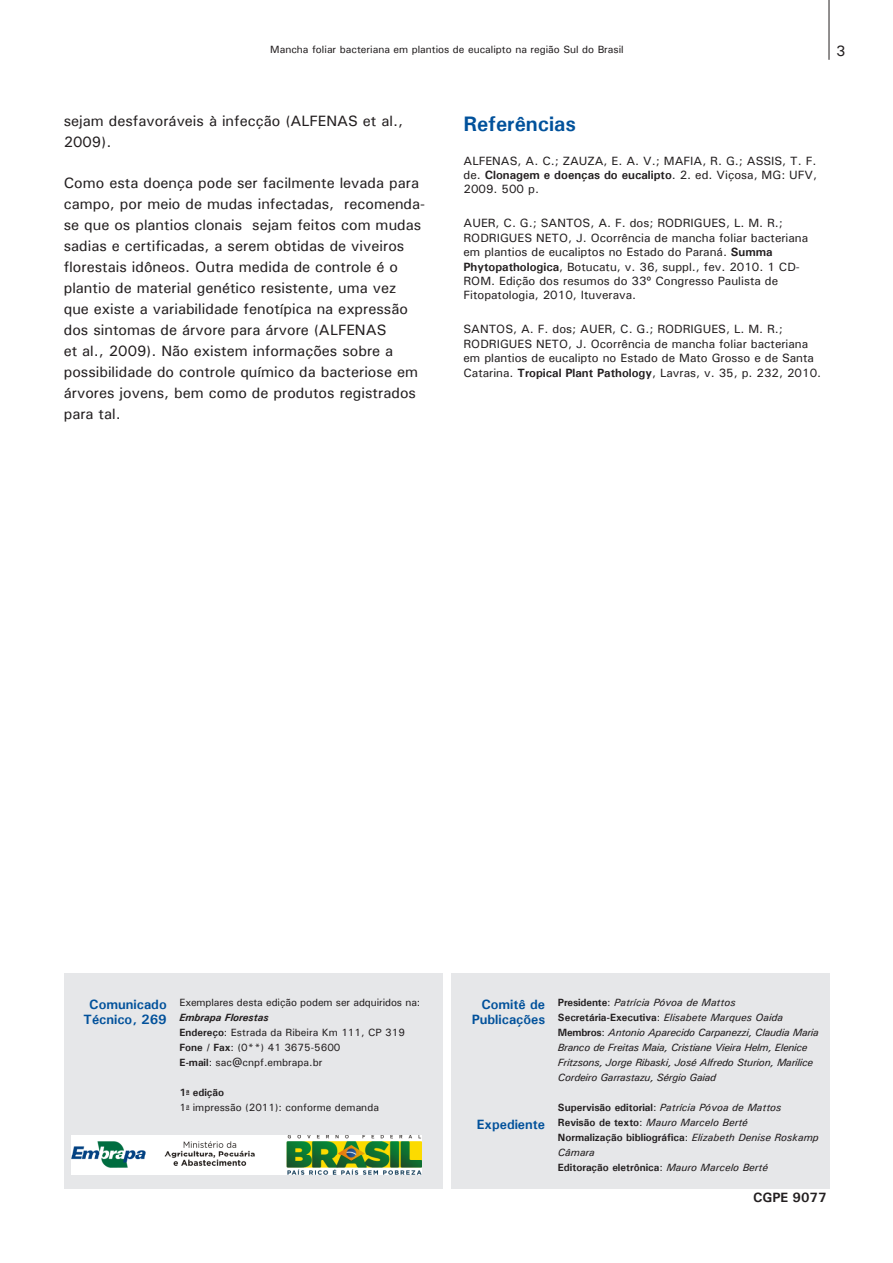
<style>
.page{position:relative;width:893px;height:1263px;background:#fff}
.page>*{position:absolute;margin:0;border:0;box-sizing:border-box;transform-origin:0 0}
.Título_1{font:700 21px "Univers";color:#01519b}
.Corpo_de_texto_1{font:500 15px/21px "Univers";color:#231f20}
.t1{font:700 13.5px/15px "Univers";color:#01519b;text-align:center}
.Nome_do_autor{font:700 13.5px "Univers";color:#231f20}
.Corpo_de_texto_1-2{font:500 12px/14.4px "Univers";color:#231f20}
.t2{font:italic 500 10.5px/15px "Univers";letter-spacing:-.02em;color:#231f20}
.Corpo_de_texto_1-3{font:500 10.5px "Univers";color:#231f20}
.t3{font:italic 500 10.5px "Univers";color:#231f20}
.t4{font:700 10.5px "Univers";color:#231f20}
.t5{font:italic 700 10.5px "Univers";color:#231f20}
.s1{font-weight:700}
.s2{font-weight:700;font-style:normal}
.s3{font-style:normal}
.s4{font-weight:500}
.s5{font-weight:500;font-style:italic}
</style>
<div class="page">
<hr style="left:829px;top:0;width:1px;height:60px;background:#231f20">
<div style="left:451px;top:973px;width:379px;height:215px;background:#e6e7e9"></div>
<div style="left:65px;top:973px;width:378px;height:215px;background:#e6e7e9"></div>
<img style="left:72px;top:1136px;width:349px;height:39px">
<p class="Corpo_de_texto_1-3" style="left:270px;top:43px;width:355px">Mancha foliar bacteriana em plantios de eucalipto na região Sul do Brasil</p>
<p class="Corpo_de_texto_1" style="left:836px;top:40px;width:11px">3</p>
<p class="Corpo_de_texto_1" style="left:64px;top:110px;width:341px">sejam desfavoráveis à infecção (ALFENAS et al.,<br>2009).</p>
<p class="Corpo_de_texto_1" style="left:64px;top:172px;width:363px">Como esta doença pode ser facilmente levada para campo, por meio de mudas infectadas, recomenda&shy;se que os plantios clonais sejam feitos com mudas sadias e certificadas, a serem obtidas de viveiros florestais idôneos. Outra medida de controle é o plantio de material genético resistente, uma vez que existe a variabilidade fenotípica na expressão dos sintomas de árvore para árvore (ALFENAS<br>et al., 2009). Não existem informações sobre a possibilidade do controle químico da bacteriose em árvores jovens, bem como de produtos registrados para tal.</p>
<p class="Título_1" style="left:463px;top:110px;width:114px">Referências</p>
<p class="Corpo_de_texto_1-2" style="left:463px;top:153px;width:355px;text-align:justify">ALFENAS, A. C.; ZAUZA, E. A. V.; MAFIA, R. G.; ASSIS, T. F. de. <span class="s1">Clonagem e doenças do eucalipto</span>. 2. ed. Viçosa, MG: UFV, 2009. 500 p.</p>
<p class="Corpo_de_texto_1-2" style="left:463px;top:216px;width:346px">AUER, C. G.; SANTOS, A. F. dos; RODRIGUES, L. M. R.; RODRIGUES NETO, J. Ocorrência de mancha foliar bacteriana em plantios de eucaliptos no Estado do Paraná. <span class="s1">Summa Phytopathologica</span>, Botucatu, v. 36, suppl., fev. 2010. 1 CD-ROM. Edição dos resumos do 33º Congresso Paulista de Fitopatologia, 2010, Ituverava.</p>
<p class="Corpo_de_texto_1-2" style="left:463px;top:322px;width:359px">SANTOS, A. F. dos; AUER, C. G.; RODRIGUES, L. M. R.; RODRIGUES NETO, J. Ocorrência de mancha foliar bacteriana em plantios de eucalipto no Estado de Mato Grosso e de Santa Catarina. <span class="s1">Tropical Plant Pathology</span>, Lavras, v. 35, p. 232, 2010.</p>
<p class="t1" style="left:84px;top:996px;width:85px">Comunicado<br>Técnico, 269</p>
<p class="Corpo_de_texto_1-3" style="left:179px;top:996px;width:242px">Exemplares desta edição podem ser adquiridos na:</p>
<p class="t5" style="left:179px;top:1011px;width:91px">Embrapa Florestas</p>
<p class="Corpo_de_texto_1-3" style="left:179px;top:1026px;width:227px"><span class="s1">Endereço</span>: Estrada da Ribeira Km 111, CP 319</p>
<p class="Corpo_de_texto_1-3" style="left:179px;top:1041px;width:163px"><span class="s1">Fone / Fax</span>: (0**) 41 3675-5600</p>
<p class="Corpo_de_texto_1-3" style="left:179px;top:1056px;width:144px"><span class="s1">E-mail</span>: sac@cnpf.embrapa.br</p>
<p class="t4" style="left:179px;top:1086px;width:46px">1<sup>a</sup> edição</p>
<p class="Corpo_de_texto_1-3" style="left:179px;top:1101px;width:201px">1<sup>a</sup> impressão (2011): conforme demanda</p>
<p class="t1" style="left:481px;top:996px;width:65px">Comitê de</p>
<p class="t1" style="left:472px;top:1011px;width:75px">Publicações</p>
<p class="t1" style="left:477px;top:1116px;width:70px">Expediente</p>
<p class="t3" style="left:558px;top:996px;width:179px"><span class="s2">Presidente</span><span class="s3">:</span> Patrícia Póvoa de Mattos</p>
<p class="t3" style="left:558px;top:1011px;width:227px"><span class="s2">Secretária-Executiva</span><span class="s3">:</span> Elisabete Marques Oaida</p>
<p class="t2" style="left:558px;top:1025px;width:262px"><span class="s2">Membros</span><span class="s3">:</span> Antonio Aparecido Carpanezzi, Claudia Maria Branco de Freitas Maia, Cristiane Vieira Helm, Elenice Fritzsons, Jorge Ribaski, José Alfredo Sturion, Marilice Cordeiro Garrastazu, Sérgio Gaiad</p>
<p class="t3" style="left:558px;top:1101px;width:225px"><span class="s2">Supervisão editorial</span><span class="s3">:</span> Patrícia Póvoa de Mattos</p>
<p class="t3" style="left:558px;top:1116px;width:191px"><span class="s2">Revisão de texto</span><span class="s3">:</span> Mauro Marcelo Berté</p>
<p class="t2" style="left:558px;top:1130px;width:262px"><span class="s2">Normalização bibliográfica</span><span class="s3">:</span> Elizabeth Denise Roskamp<br>Câmara</p>
<p class="t4" style="left:558px;top:1161px;width:212px">Editoração eletrônica<span class="s4">:</span> <span class="s5">Mauro Marcelo Berté</span></p>
<p class="Nome_do_autor" style="left:753px;top:1188px;width:75px">CGPE 9077</p>
</div>
